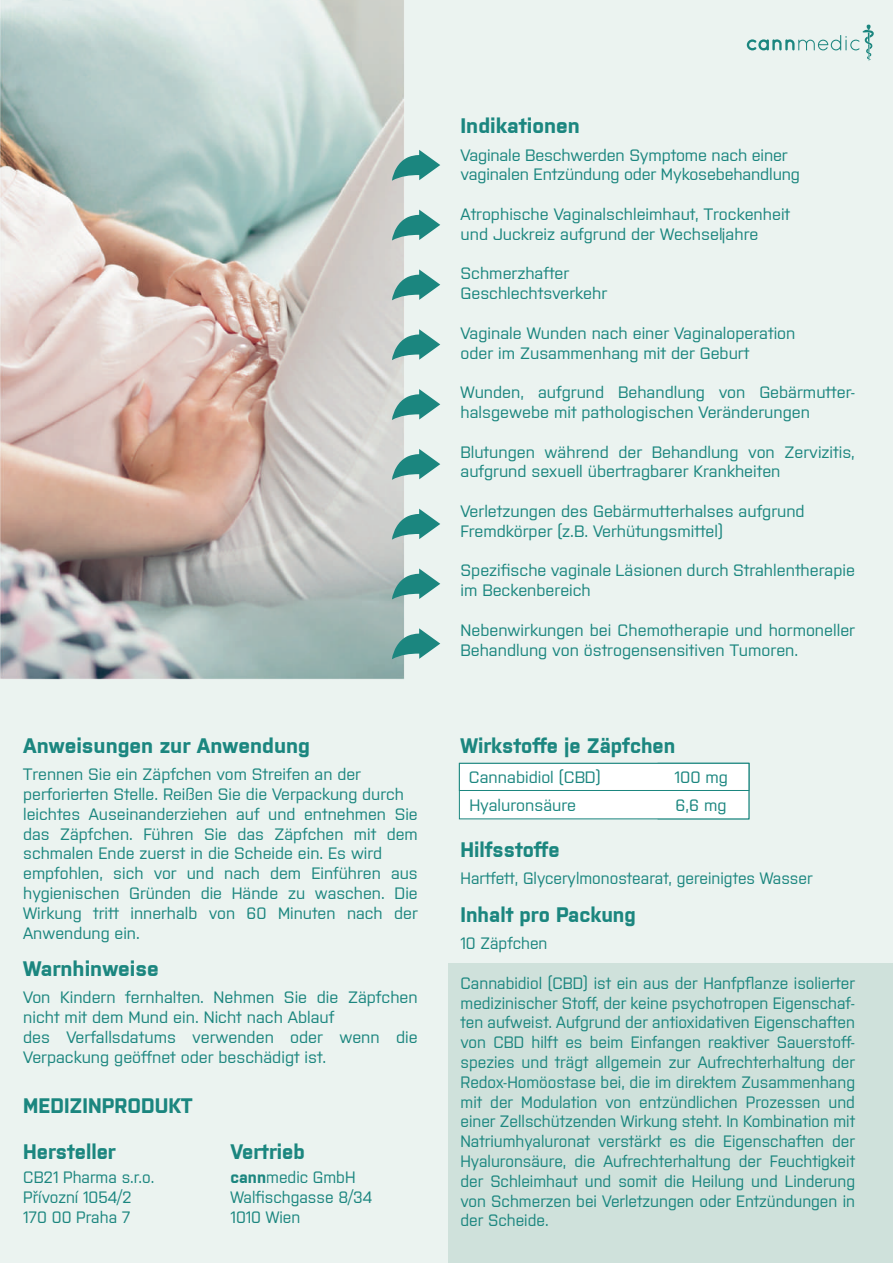
<style>
.page{position:relative;width:893px;height:1263px;background:#ebf3f0}
.page>*{position:absolute;margin:0;border:0;box-sizing:border-box;transform-origin:0 0}
.t1{font:700 21px/45.9px "Purista";color:#1b867f;scale:.96 1}
.t2{font:700 21px "Purista";color:#1b867f}
.t3{font:500 16.5px/19.8px "Purista";color:#1b867f}
.t4{font:500 16.5px/19.8px "Purista";color:#1b867f;text-align:justify;scale:.96 1}
.s1{font-weight:700}
</style>
<div class="page">
<img style="left:0;top:0;width:747px;height:680px">
<div style="left:449px;top:963px;width:444px;height:300px;background:#cfe1db"></div>
<div style="left:459px;top:763px;width:290px;height:56px;background:#fff"></div>
<div style="left:459px;top:763px;width:290px;height:28px;background:#fff;border:1px solid #1b867f"></div>
<svg style="left:392px;top:150px;width:48px;height:31px"></svg>
<svg style="left:392px;top:210px;width:48px;height:31px"></svg>
<svg style="left:392px;top:269px;width:48px;height:31px"></svg>
<svg style="left:392px;top:329px;width:48px;height:31px"></svg>
<svg style="left:392px;top:389px;width:48px;height:31px"></svg>
<svg style="left:392px;top:449px;width:48px;height:31px"></svg>
<svg style="left:392px;top:509px;width:48px;height:31px"></svg>
<svg style="left:392px;top:568px;width:48px;height:31px"></svg>
<svg style="left:392px;top:628px;width:48px;height:31px"></svg>
<svg style="left:747px;top:24px;width:127px;height:37px"></svg>
<p class="t2" style="left:23px;top:730px;width:288px">Anweisungen zur Anwendung</p>
<p class="t3" style="left:23px;top:763px;width:396px">Trennen Sie ein Zäpfchen vom Streifen an der perforierten Stelle. Reißen Sie die Verpackung durch leichtes Auseinanderziehen auf und entnehmen Sie das Zäpfchen. Führen Sie das Zäpfchen mit dem schmalen Ende zuerst in die Scheide ein. Es wird empfohlen, sich vor und nach dem Einführen aus hygienischen Gründen die Hände zu waschen. Die Wirkung tritt innerhalb von 60 Minuten nach der Anwendung ein.</p>
<p class="t2" style="left:23px;top:953px;width:137px">Warnhinweise</p>
<p class="t3" style="left:23px;top:986px;width:396px">Von Kindern fernhalten. Nehmen Sie die Zäpfchen nicht mit dem Mund ein. Nicht nach Ablauf<br>des Verfallsdatums verwenden oder wenn die Verpackung geöffnet oder beschädigt ist.</p>
<p class="t1" style="left:23px;top:1081px;width:178px">MEDIZINPRODUKT<br>Hersteller</p>
<p class="t1" style="left:231px;top:1127px;width:79px">Vertrieb</p>
<p class="t4" style="left:23px;top:1166px;width:138px">CB21 Pharma s.r.o.</p>
<p class="t4" style="left:231px;top:1166px;width:132px"><span class="s1">cann</span>medic GmbH</p>
<p class="t4" style="left:23px;top:1186px;width:114px">Přívozní 1054/2</p>
<p class="t4" style="left:231px;top:1186px;width:149px">Walfischgasse 8/34</p>
<p class="t4" style="left:23px;top:1206px;width:113px">170 00 Praha 7</p>
<p class="t4" style="left:231px;top:1206px;width:74px">1010 Wien</p>
<p class="t2" style="left:460px;top:111px;width:121px">Indikationen</p>
<p class="t3" style="left:460px;top:144px;width:341px">Vaginale Beschwerden Symptome nach einer vaginalen Entzündung oder Mykosebehandlung</p>
<p class="t3" style="left:460px;top:203px;width:331px">Atrophische Vaginalschleimhaut, Trockenheit und Juckreiz aufgrund der Wechseljahre</p>
<p class="t3" style="left:460px;top:262px;width:148px">Schmerzhafter<br>Geschlechtsverkehr</p>
<p class="t3" style="left:460px;top:322px;width:336px">Vaginale Wunden nach einer Vaginaloperation oder im Zusammenhang mit der Geburt</p>
<p class="t3" style="left:460px;top:381px;width:396px">Wunden, aufgrund Behandlung von Gebärmutter&shy;halsgewebe mit pathologischen Veränderungen</p>
<p class="t3" style="left:460px;top:441px;width:396px">Blutungen während der Behandlung von Zervizitis, aufgrund sexuell übertragbarer Krankheiten</p>
<p class="t3" style="left:460px;top:500px;width:346px">Verletzungen des Gebärmutterhalses aufgrund<br>Fremdkörper (z.B. Verhütungsmittel)</p>
<p class="t3" style="left:460px;top:559px;width:396px">Spezifische vaginale Läsionen durch Strahlentherapie im Beckenbereich</p>
<p class="t3" style="left:460px;top:619px;width:396px">Nebenwirkungen bei Chemotherapie und hormoneller<br>Behandlung von östrogensensitiven Tumoren.</p>
<p class="t1" style="left:460px;top:720px;width:225px">Wirkstoffe je Zäpfchen</p>
<p class="t3" style="left:469px;top:766px;width:133px">Cannabidiol (CBD)</p>
<p class="t3" style="left:674px;top:766px;width:55px">100 mg</p>
<p class="t3" style="left:469px;top:793px;width:108px">Hyaluronsäure</p>
<p class="t3" style="left:675px;top:793px;width:53px">6,6 mg</p>
<p class="t1" style="left:460px;top:825px;width:105px">Hilfsstoffe</p>
<p class="t4" style="left:460px;top:867px;width:368px">Hartfett, Glycerylmonostearat, gereinigtes Wasser</p>
<p class="t1" style="left:460px;top:890px;width:184px">Inhalt pro Packung</p>
<p class="t4" style="left:460px;top:932px;width:92px">10 Zäpfchen</p>
<p class="t4" style="left:460px;top:972px;width:412px">Cannabidiol (CBD) ist ein aus der Hanfpflanze isolierter medizinischer Stoff, der keine psychotropen Eigenschaf&shy;ten aufweist. Aufgrund der antioxidativen Eigenschaften von CBD hilft es beim Einfangen reaktiver Sauerstoff&shy;spezies und trägt allgemein zur Aufrechterhaltung der Redox-Homöostase bei, die im direktem Zusammenhang mit der Modulation von entzündlichen Prozessen und einer Zellschützenden Wirkung steht. In Kombination mit Natriumhyaluronat verstärkt es die Eigenschaften der Hyaluronsäure, die Aufrechterhaltung der Feuchtigkeit der Schleimhaut und somit die Heilung und Linderung von Schmerzen bei Verletzungen oder Entzündungen in der Scheide.</p>
</div>
